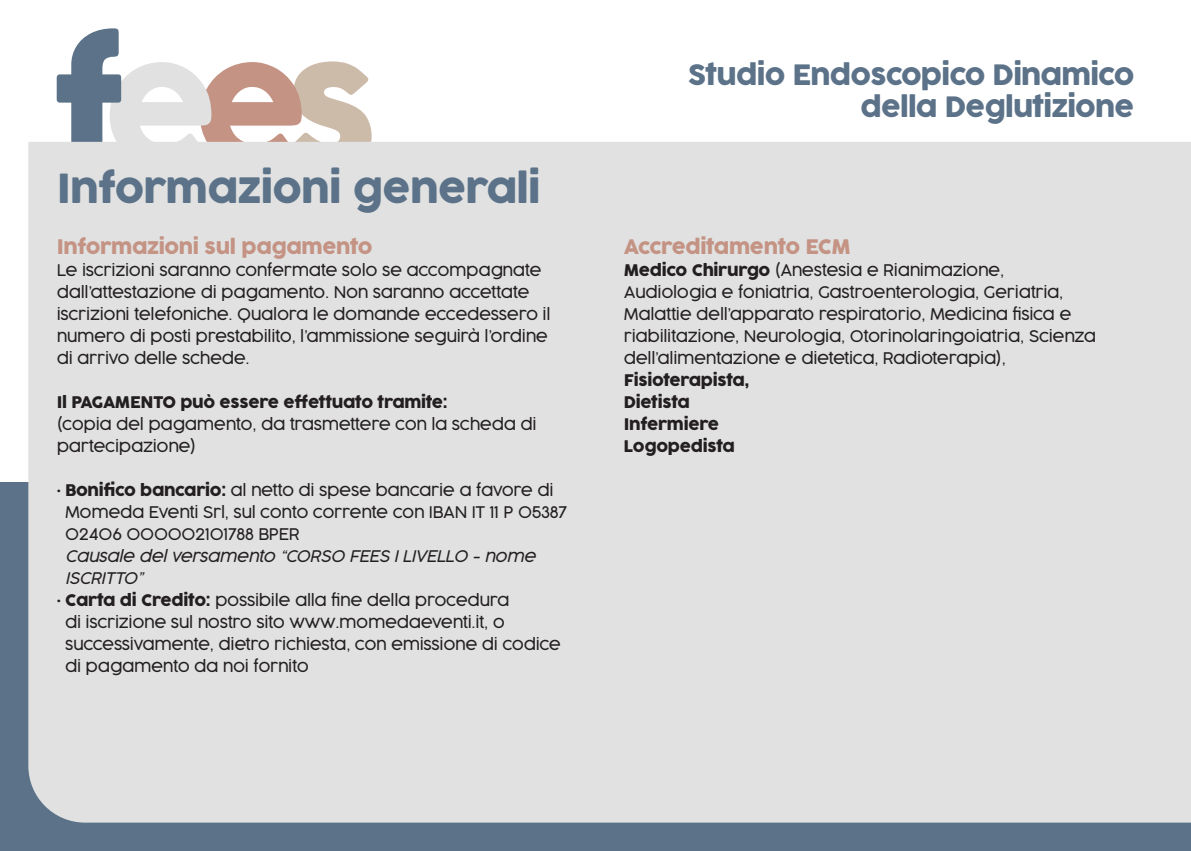
<style>
.page{position:relative;width:1191px;height:851px;background:#fff}
.page>*{position:absolute;margin:0;border:0;box-sizing:border-box;transform-origin:0 0}
.t1{font:40px "Cocogoose Pro";letter-spacing:-.02em;color:#5b7289}
.t2{font:28px/32px "Cocogoose Pro";letter-spacing:-.03em;color:#5b7289;text-align:right}
.t3{font:20px "Cocogoose Pro";letter-spacing:-.02em;color:#c49384}
.t4{font:300 16px/22px "Cocogoose Pro";letter-spacing:-.02em;color:#231f20}
.t5{font:16px/22px "Cocogoose Pro";letter-spacing:-.02em;color:#231f20}
.t6{font:italic 300 16px/22px "Cocogoose Pro";letter-spacing:-.02em;color:#231f20}
.s1{font-weight:400}
</style>
<div class="page">
<svg style="left:57px;top:28px;width:315px;height:114px"></svg>
<div style="left:0;top:482px;width:1190px;height:368px;background:#5b7289"></div>
<div style="left:28px;top:142px;width:1162px;height:680px;background:#e0e1e0"></div>
<h1 class="t1" style="left:57px;top:161px;width:485px">Informazioni generali</h1>
<p class="t3" style="left:57px;top:233px;width:317px">Informazioni sul pagamento</p>
<p class="t4" style="left:57px;top:258px;width:495px">Le iscrizioni saranno confermate solo se accompagnate dall’attestazione di pagamento. Non saranno accettate iscrizioni telefoniche. Qualora le domande eccedessero il numero di posti prestabilito, l’ammissione seguirà l’ordine di arrivo delle schede.</p>
<p class="t5" style="left:57px;top:391px;width:392px">Il PAGAMENTO può essere effettuato tramite:</p>
<p class="t4" style="left:57px;top:412px;width:481px">(copia del pagamento, da trasmettere con la scheda di partecipazione)</p>
<p class="t4" style="left:65px;top:478px;width:503px;text-indent:-8px"><span class="s1">• Bonifico bancario:</span> al netto di spese bancarie a favore di<br>Momeda Eventi Srl, sul conto corrente con IBAN IT 11 P 05387<br>02406 000002101788 BPER</p>
<p class="t6" style="left:65px;top:544px;width:472px">Causale del versamento “CORSO FEES I LIVELLO - nome<br>ISCRITTO”</p>
<p class="t4" style="left:65px;top:588px;width:497px;text-indent:-8px"><span class="s1">• Carta di Credito:</span> possibile alla fine della procedura<br>di iscrizione sul nostro sito www.momedaeventi.it, o successivamente, dietro richiesta, con emissione di codice di pagamento da noi fornito</p>
<h2 class="t2" style="left:688px;top:59px;width:448px">Studio Endoscopico Dinamico della Deglutizione</h2>
<p class="t3" style="left:624px;top:233px;width:228px">Accreditamento ECM</p>
<p class="t4" style="left:624px;top:258px;width:474px"><span class="s1">Medico Chirurgo</span> (Anestesia e Rianimazione, Audiologia e foniatria, Gastroenterologia, Geriatria, Malattie dell’apparato respiratorio, Medicina fisica e riabilitazione, Neurologia, Otorinolaringoiatria, Scienza dell’alimentazione e dietetica, Radioterapia),</p>
<p class="t5" style="left:624px;top:369px;width:127px">Fisioterapista,<br>Dietista<br>Infermiere<br>Logopedista</p>
</div>
